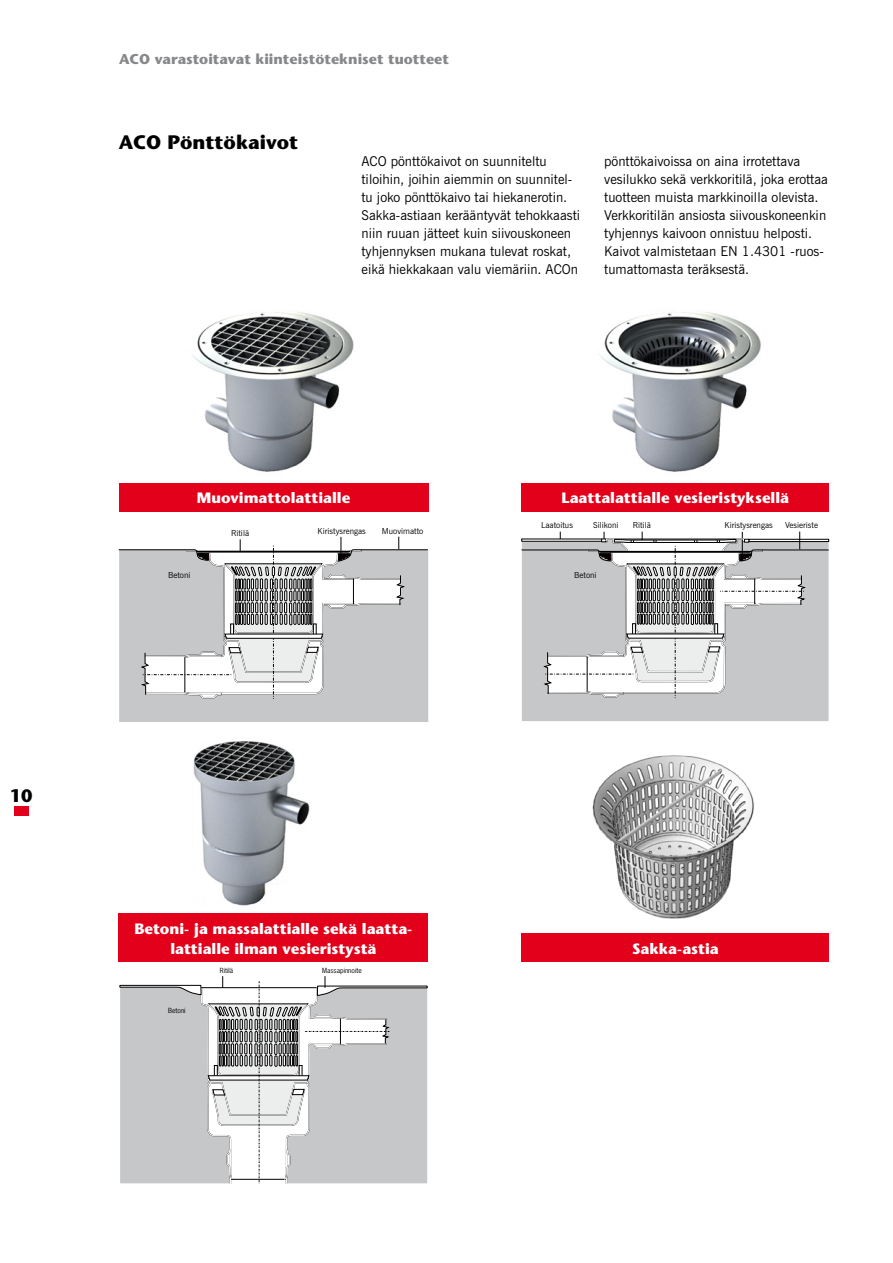
<style>
.page{position:relative;width:893px;height:1263px;background:#fff}
.page>*{position:absolute;margin:0;border:0;box-sizing:border-box;transform-origin:0 0}
.t1{font:700 19.5px "Stone Sans";color:#000}
.t2{font:700 18px "Stone Sans";color:#000}
.t3{font:700 15px/19.5px "Stone Sans";color:#fff;text-align:center}
.t4{font:700 14.25px "Stone Sans";color:#87888a}
.t5{font:13.5px/18px "News Gothic BT";color:#000}
.t6{font:8.25px "News Gothic BT";color:#000}
.t7{font:6.6px "News Gothic";color:#000}
</style>
<div class="page">
<hr style="left:14px;top:806px;width:4px;height:10px;background:#e2001a">
<hr style="left:19px;top:806px;width:4px;height:10px;background:#e2001a">
<div style="left:24px;top:806px;width:5px;height:10px;background:#e2001a"></div>
<div style="left:119px;top:483px;width:309px;height:29px;background:#e2001a"></div>
<div style="left:521px;top:483px;width:308px;height:29px;background:#e2001a"></div>
<div style="left:119px;top:914px;width:309px;height:48px;background:#e2001a"></div>
<div style="left:522px;top:934px;width:307px;height:28px;background:#e2001a"></div>
<img style="left:193px;top:741px;width:117px;height:165px">
<img style="left:192px;top:311px;width:162px;height:161px">
<img style="left:600px;top:312px;width:161px;height:160px">
<img style="left:592px;top:755px;width:162px;height:164px">
<svg style="left:119px;top:976px;width:309px;height:207px"></svg>
<div style="left:119px;top:699px;width:309px;height:23px;background:#c6c7c8"></div>
<svg style="left:118px;top:537px;width:311px;height:162px"></svg>
<div style="left:522px;top:698px;width:307px;height:23px;background:#c6c7c8"></div>
<svg style="left:521px;top:532px;width:308px;height:166px"></svg>
<p class="t4" style="left:119px;top:50px;width:331px">ACO varastoitavat kiinteistötekniset tuotteet</p>
<h1 class="t1" style="left:119px;top:130px;width:181px">ACO Pönttökaivot</h1>
<p class="t5" style="left:361px;top:152px;width:220px">ACO pönttökaivot on suunniteltu tiloihin, joihin aiemmin on suunnitel&shy;tu joko pönttökaivo tai hiekanerotin.<br>Sakka-astiaan kerääntyvät tehokkaasti niin ruuan jätteet kuin siivouskoneen tyhjennyksen mukana tulevat roskat, eikä hiekkakaan valu viemäriin. ACOn</p>
<p class="t5" style="left:604px;top:152px;width:225px">pönttökaivoissa on aina irrotettava vesilukko sekä verkkoritilä, joka erottaa tuotteen muista markkinoilla olevista.<br>Verkkoritilän ansiosta siivouskoneenkin tyhjennys kaivoon onnistuu helposti.<br>Kaivot valmistetaan EN 1.4301 -ruos&shy;tumattomasta teräksestä.</p>
<h2 class="t2" style="left:10px;top:784px;width:24px">10</h2>
<p class="t3" style="left:197px;top:488px;width:155px">Muovimattolattialle</p>
<p class="t3" style="left:561px;top:488px;width:229px">Laattalattialle vesieristyksellä</p>
<p class="t6" style="left:231px;top:528px;width:20px">Ritilä</p>
<p class="t6" style="left:318px;top:526px;width:50px">Kiristysrengas</p>
<p class="t6" style="left:382px;top:526px;width:43px">Muovimatto</p>
<p class="t6" style="left:541px;top:520px;width:33px">Laatoitus</p>
<p class="t6" style="left:593px;top:520px;width:27px">Silikoni</p>
<p class="t6" style="left:168px;top:570px;width:24px">Betoni</p>
<p class="t6" style="left:574px;top:570px;width:24px">Betoni</p>
<p class="t6" style="left:633px;top:520px;width:20px">Ritilä</p>
<p class="t6" style="left:725px;top:520px;width:50px">Kiristysrengas</p>
<p class="t6" style="left:785px;top:520px;width:34px">Vesieriste</p>
<p class="t3" style="left:134px;top:919px;width:278px">Betoni- ja massalattialle sekä laatta&shy;lattialle ilman vesieristystä</p>
<p class="t7" style="left:168px;top:1007px;width:19px">Betoni</p>
<p class="t7" style="left:220px;top:967px;width:15px">Ritilä</p>
<p class="t7" style="left:322px;top:967px;width:41px">Massapinnoite</p>
<p class="t3" style="left:632px;top:939px;width:88px">Sakka-astia</p>
</div>
